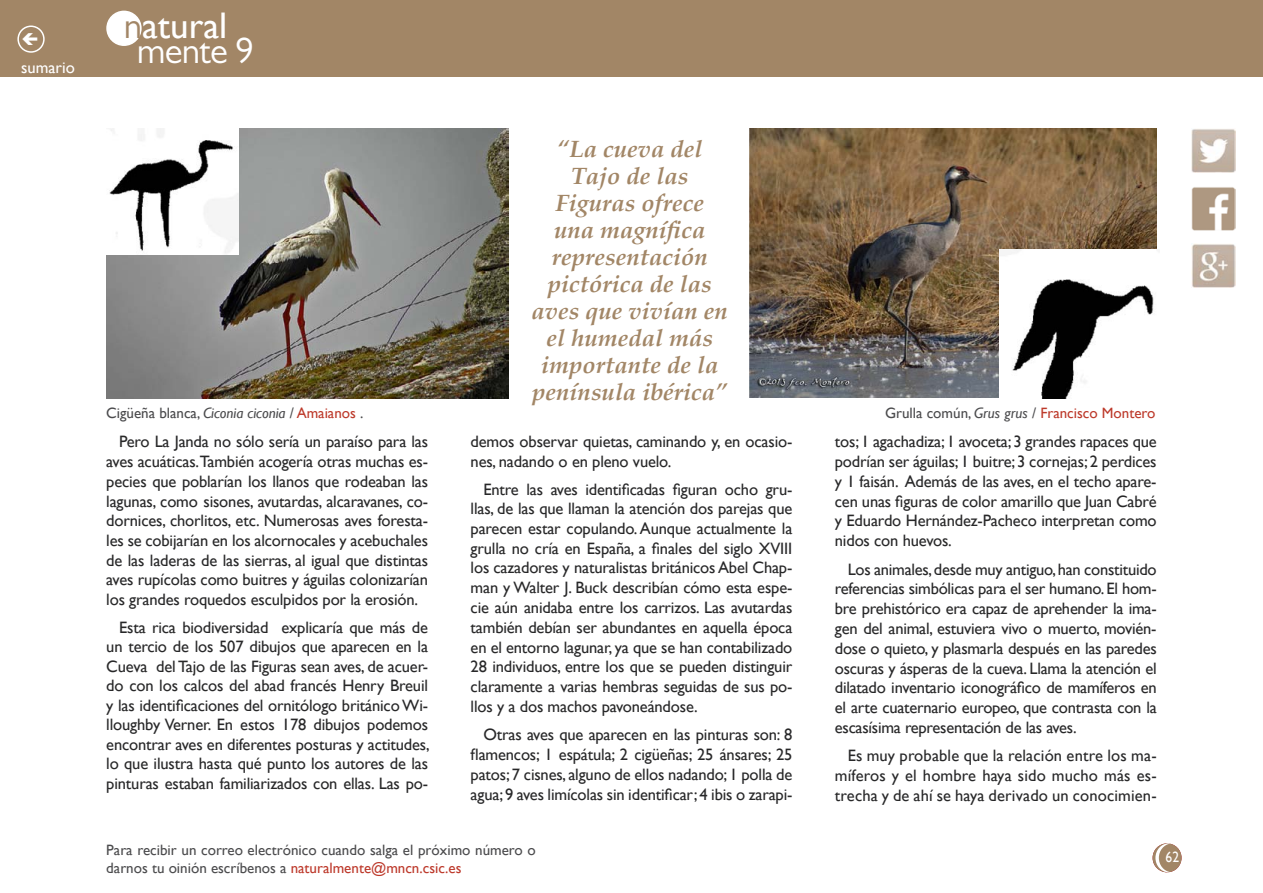
<style>
.page{position:relative;width:1263px;height:893px;background:#fff}
.page>*{position:absolute;margin:0;border:0;box-sizing:border-box;transform-origin:0 0}
.t1{font:37.05px "Gill Sans";color:#fff}
.t2{font:37.05px "Gill Sans MT Pro";letter-spacing:-.02em;color:#fff}
.t3{font:italic 700 24px/27px "Palatino";color:#a28666;text-align:center}
.t4{font:16.5px/19.8px "Gill Sans";letter-spacing:-.01em;color:#282829;text-align:justify}
.t5{font:16.5px "Gill Sans";color:#fff}
.t6{font:15px/18px "Gill Sans";color:#4b4b4d}
.t7{font:15px "Gill Sans";color:#bd3a2b}
.t8{font:15px "Gill Sans";color:#fff;scale:.9 1}
.s1{font-family:"Gill Sans MT Pro";color:#a28666}
.s2{font-style:italic}
.s3{color:#bd3a2b}
.s4{color:#4b4b4d}
.s5{font-style:italic;color:#4b4b4d}
.s6{color:#bd392b}
</style>
<div class="page">
<img style="left:1191px;top:187px;width:44px;height:43px">
<img style="left:1191px;top:129px;width:44px;height:44px">
<img style="left:1191px;top:244px;width:44px;height:44px">
<div style="left:1153px;top:844px;width:28px;height:28px;background:#a28666;border-radius:50%"></div>
<div style="left:1152px;top:843px;width:29px;height:29px;border:2px solid #a28666;border-radius:50%"></div>
<div style="left:0;top:0;width:1263px;height:77px;background:#a28666"></div>
<div style="left:107px;top:11px;width:34px;height:34px;background:#fff;border-radius:50%"></div>
<div style="left:106px;top:11px;width:36px;height:35px;border:2px solid #fff;border-radius:50%"></div>
<svg style="left:1155px;top:843px;width:16px;height:29px"></svg>
<div style="left:17px;top:26px;width:28px;height:27px;border:2px solid #fff;border-radius:50%"></div>
<img style="left:106px;top:129px;width:403px;height:269px">
<img style="left:106px;top:129px;width:133px;height:125px">
<img style="left:749px;top:128px;width:407px;height:270px">
<img style="left:999px;top:249px;width:157px;height:149px">
<p class="t5" style="left:21px;top:58px;width:55px">sumario</p>
<h1 class="t1" style="left:124px;top:4px;width:105px"><span class="s1">n</span>atural</h1>
<h1 class="t2" style="left:137px;top:28px;width:119px">mente 9</h1>
<h2 class="t3" style="left:532px;top:136px;width:198px">“La cueva del<br>Tajo de las<br>Figuras ofrece<br>una magnífica representación pictórica de las aves que vivían en el humedal más importante de la península ibérica”</h2>
<p class="t6" style="left:106px;top:404px;width:259px">Cigüeña blanca, <span class="s2">Ciconia ciconia</span> / <span class="s3">Amaianos</span> .</p>
<p class="t7" style="left:885px;top:404px;width:272px"><span class="s4">Grulla común,</span> <span class="s5">Grus grus</span> <span class="s4">/</span> Francisco Montero</p>
<p class="t4" style="left:471px;top:432px;width:323px">demos observar quietas, caminando y, en ocasio&shy;nes, nadando o en pleno vuelo.</p>
<p class="t4" style="left:471px;top:480px;width:323px;text-indent:13px">Entre las aves identificadas figuran ocho gru&shy;llas, de las que llaman la atención dos parejas que parecen estar copulando. Aunque actualmente la grulla no cría en España, a finales del siglo XVIII los cazadores y naturalistas británicos Abel Chap&shy;man y Walter J. Buck describían cómo esta espe&shy;cie aún anidaba entre los carrizos. Las avutardas también debían ser abundantes en aquella época en el entorno lagunar, ya que se han contabilizado 28 individuos, entre los que se pueden distinguir claramente a varias hembras seguidas de sus po&shy;llos y a dos machos pavoneándose.</p>
<p class="t4" style="left:471px;top:725px;width:323px;text-indent:13px">Otras aves que aparecen en las pinturas son: 8 flamencos; 1 espátula; 2 cigüeñas; 25 ánsares; 25 patos; 7 cisnes, alguno de ellos nadando; 1 polla de agua; 9 aves limícolas sin identificar; 4 ibis o zarapi-</p>
<p class="t4" style="left:106px;top:432px;width:323px;text-indent:13px">Pero La Janda no sólo sería un paraíso para las aves acuáticas.También acogería otras muchas es&shy;pecies que poblarían los llanos que rodeaban las lagunas, como sisones, avutardas, alcaravanes, co&shy;dornices, chorlitos, etc. Numerosas aves foresta&shy;les se cobijarían en los alcornocales y acebuchales de las laderas de las sierras, al igual que distintas aves rupícolas como buitres y águilas colonizarían los grandes roquedos esculpidos por la erosión.</p>
<p class="t4" style="left:106px;top:618px;width:325px;text-indent:13px">Esta rica biodiversidad explicaría que más de un tercio de los 507 dibujos que aparecen en la Cueva del Tajo de las Figuras sean aves, de acuer&shy;do con los calcos del abad francés Henry Breuil y las identificaciones del ornitólogo británico Wi&shy;lloughby Verner. En estos 178 dibujos podemos encontrar aves en diferentes posturas y actitudes, lo que ilustra hasta qué punto los autores de las pinturas estaban familiarizados con ellas. Las po-</p>
<p class="t4" style="left:835px;top:432px;width:323px">tos; 1 agachadiza; 1 avoceta; 3 grandes rapaces que podrían ser águilas; 1 buitre; 3 cornejas; 2 perdices y 1 faisán. Además de las aves, en el techo apare&shy;cen unas figuras de color amarillo que Juan Cabré y Eduardo Hernández-Pacheco interpretan como nidos con huevos.</p>
<p class="t4" style="left:835px;top:559px;width:323px;text-indent:13px">Los animales, desde muy antiguo, han constituido referencias simbólicas para el ser humano. El hom&shy;bre prehistórico era capaz de aprehender la ima&shy;gen del animal, estuviera vivo o muerto, movién&shy;dose o quieto, y plasmarla después en las paredes oscuras y ásperas de la cueva. Llama la atención el dilatado inventario iconográfico de mamíferos en el arte cuaternario europeo, que contrasta con la escasísima representación de las aves.</p>
<p class="t4" style="left:835px;top:746px;width:323px;text-indent:13px">Es muy probable que la relación entre los ma&shy;míferos y el hombre haya sido mucho más es&shy;trecha y de ahí se haya derivado un conocimien-</p>
<p class="t6" style="left:106px;top:842px;width:431px">Para recibir un correo electrónico cuando salga el próximo número o darnos tu oinión escríbenos a <span class="s6">naturalmente@mncn.csic.es</span></p>
<p class="t8" style="left:1165px;top:849px;width:16px">62</p>
</div>
